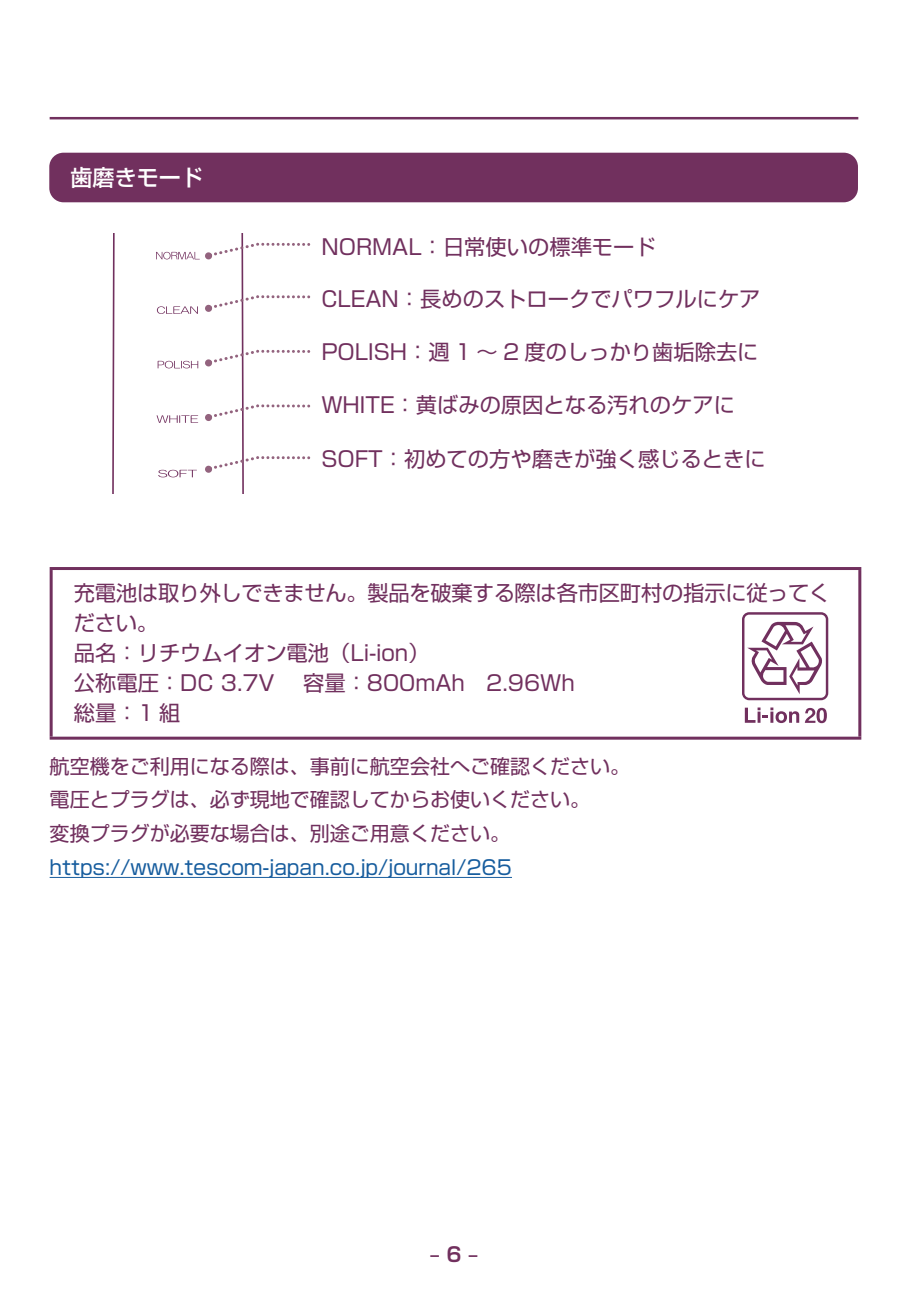
<style>
.page{position:relative;width:908px;height:1290px;background:#fff}
.page>*{position:absolute;margin:0;border:0;box-sizing:border-box;transform-origin:0 0}
.t1{font:500 22.5px "Shin Go Pro";color:#fff}
.t2{font:21.25px/30px "Shin Go Pro";color:#71305e}
.t3{font:20px/33.5px "Shin Go Pro";color:#71305e}
.t4{font:20px "Shin Go Pro";color:#175d9e}
.t5{font:700 20px "Shin Go Pro De";color:#71305e}
</style>
<div class="page">
<hr style="left:50px;top:117px;width:807px;height:2px;background:#71305e">
<div style="left:49px;top:153px;width:808px;height:49px;background:#71305e;border-radius:14px"></div>
<hr style="left:50px;top:567px;width:810px;height:3px;background:#71305e">
<hr style="left:50px;top:570px;width:3px;height:167px;background:#71305e">
<hr style="left:857px;top:570px;width:3px;height:167px;background:#71305e">
<hr style="left:50px;top:737px;width:810px;height:3px;background:#71305e">
<svg style="left:742px;top:612px;width:85px;height:88px"></svg>
<svg style="left:744px;top:707px;width:54px;height:16px"></svg>
<svg style="left:804px;top:708px;width:22px;height:15px"></svg>
<hr style="left:50px;top:877px;width:461px;height:1px;background:#175d9e">
<svg style="left:112px;top:234px;width:197px;height:260px"></svg>
<svg style="left:204px;top:465px;width:8px;height:8px"></svg>
<p class="t1" style="left:71px;top:159px;width:134px">歯磨きモード</p>
<p class="t2" style="left:321px;top:229px;width:336px">NORMAL：日常使いの標準モード</p>
<p class="t2" style="left:321px;top:281px;width:440px">CLEAN：長めのストロークでパワフルにケア</p>
<p class="t2" style="left:321px;top:334px;width:438px">POLISH：週 1 ～ 2 度のしっかり歯垢除去に</p>
<p class="t2" style="left:321px;top:388px;width:415px">WHITE：黄ばみの原因となる汚れのケアに</p>
<p class="t2" style="left:321px;top:441px;width:445px">SOFT：初めての方や磨きが強く感じるときに</p>
<p class="t2" style="left:74px;top:576px;width:757px">充電池は取り外しできません。製品を破棄する際は各市区町村の指示に従ってください。<br>品名：リチウムイオン電池（Li-ion）<br>公称電圧：DC 3.7V</p>
<p class="t2" style="left:303px;top:666px;width:273px">容量：800mAh　2.96Wh</p>
<p class="t2" style="left:74px;top:696px;width:108px">総量：1 組</p>
<p class="t3" style="left:50px;top:747px;width:581px">航空機をご利用になる際は、事前に航空会社へご確認ください。電圧とプラグは、必ず現地で確認してからお使いください。<br>変換プラグが必要な場合は、別途ご用意ください。</p>
<p class="t4" style="left:50px;top:850px;width:463px">https://www.tescom-japan.co.jp/journal/265</p>
<p class="t5" style="left:429px;top:1238px;width:50px">‒ 6 ‒</p>
</div>
